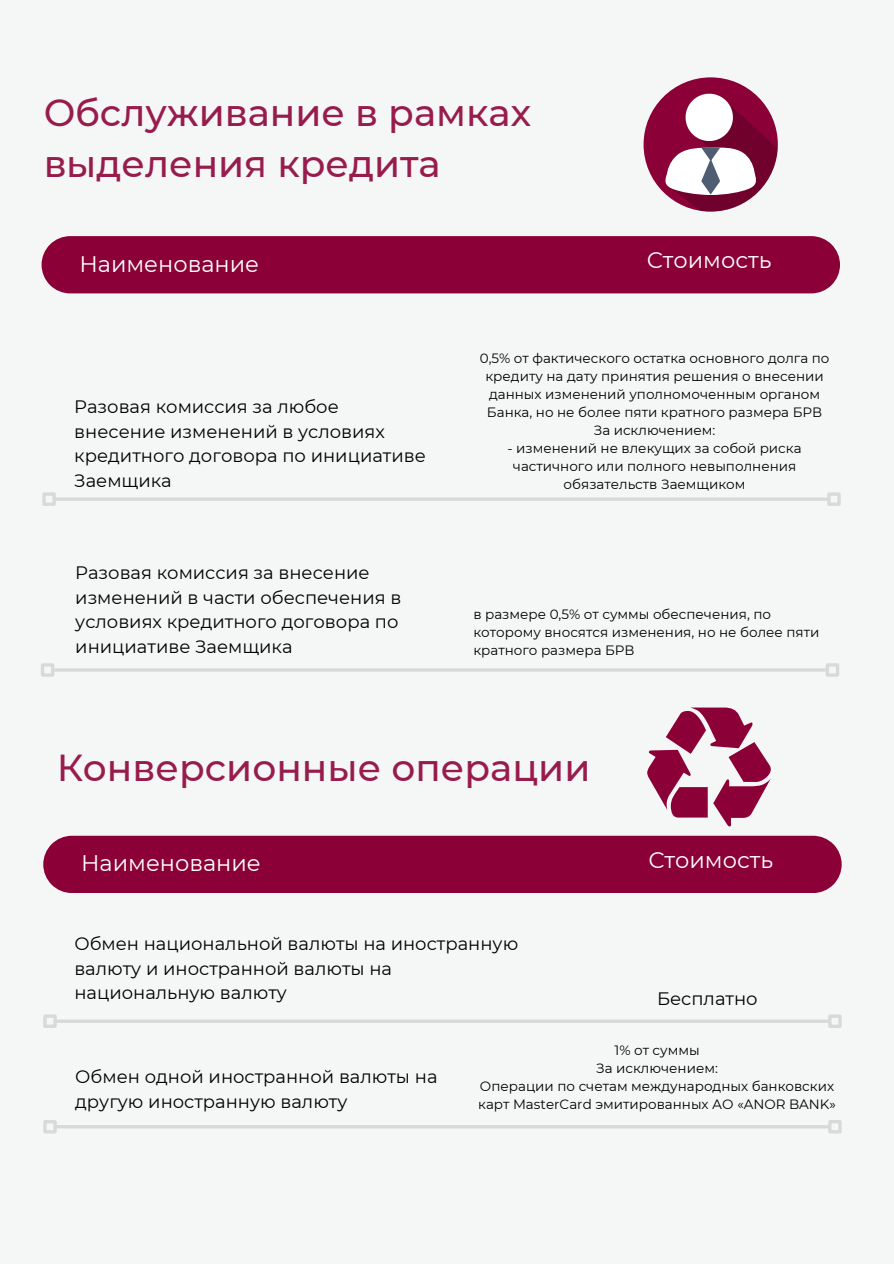
<style>
.page{position:relative;width:894px;height:1264px;background:#fff}
.page>*{position:absolute;margin:0;border:0;box-sizing:border-box;transform-origin:0 0}
.t1{font:500 37.5px/51.8px "Montserrat";color:#8b0037}
.t2{font:22.5px "Montserrat";color:#fff}
.t3{font:18px/24.8px "Montserrat";color:#000}
.t4{font:13.5px/18px "Montserrat";color:#000;text-align:center}
</style>
<div class="page">
<div style="left:0;top:0;width:893px;height:1263px;background:#f5f7f6"></div>
<div style="left:42px;top:236px;width:797px;height:57px;background:#8b0037"></div>
<hr style="left:55px;top:497px;width:772px;height:4px;background:#d9d9d9">
<div style="left:42px;top:492px;width:14px;height:14px;border:3px solid #d9d9d9"></div>
<div style="left:827px;top:492px;width:13px;height:14px;border:3px solid #d9d9d9"></div>
<hr style="left:53px;top:668px;width:773px;height:3px;background:#d9d9d9">
<div style="left:41px;top:663px;width:13px;height:13px;border:3px solid #d9d9d9"></div>
<div style="left:825px;top:663px;width:14px;height:13px;border:3px solid #d9d9d9"></div>
<div style="left:43px;top:835px;width:798px;height:58px;background:#8b0037"></div>
<hr style="left:56px;top:1019px;width:772px;height:3px;background:#d9d9d9">
<div style="left:43px;top:1014px;width:14px;height:13px;border:3px solid #d9d9d9"></div>
<div style="left:827px;top:1014px;width:14px;height:13px;border:3px solid #d9d9d9"></div>
<hr style="left:56px;top:1125px;width:772px;height:3px;background:#d9d9d9">
<div style="left:43px;top:1119px;width:14px;height:14px;border:3px solid #d9d9d9"></div>
<div style="left:827px;top:1119px;width:14px;height:14px;border:3px solid #d9d9d9"></div>
<div style="left:643px;top:77px;width:134px;height:134px;background:#8b0037;border-radius:50%"></div>
<svg style="left:661px;top:94px;width:116px;height:117px"></svg>
<svg style="left:647px;top:707px;width:123px;height:119px"></svg>
<h1 class="t1" style="left:43px;top:86px;width:489px">Обслуживание в рамках выделения кредита</h1>
<h1 class="t2" style="left:79px;top:250px;width:181px">Наименование</h1>
<p class="t2" style="left:646px;top:247px;width:126px">Стоимость</p>
<h2 class="t3" style="left:74px;top:394px;width:353px">Разовая комиссия за любое внесение изменений в условиях кредитного договора по инициативе<br>Заемщика</h2>
<p class="t3" style="left:75px;top:560px;width:327px">Разовая комиссия за внесение изменений в части обеспечения в условиях кредитного договора по инициативе Заемщика</p>
<h2 class="t4" style="left:479px;top:349px;width:351px">0,5% от фактического остатка основного долга по кредиту на дату принятия решения о внесении данных изменений уполномоченным органом Банка, но не более пяти кратного размера БРВ</h2>
<p class="t4" style="left:593px;top:421px;width:123px">За исключением:</p>
<p class="t4" style="left:507px;top:439px;width:295px">- изменений не влекущих за собой риска частичного или полного невыполнения обязательств Заемщиком</p>
<h2 class="t4" style="left:473px;top:605px;width:347px;text-align:left">в размере 0,5% от суммы обеспечения, по которому вносятся изменения, но не более пяти кратного размера БРВ</h2>
<h1 class="t1" style="left:56px;top:741px;width:535px">Конверсионные операции</h1>
<h3 class="t2" style="left:81px;top:849px;width:181px">Наименование</h3>
<h3 class="t2" style="left:648px;top:846px;width:126px">Стоимость</h3>
<p class="t3" style="left:74px;top:930px;width:445px">Обмен национальной валюты на иностранную валюту и иностранной валюты на национальную валюту</p>
<h1 class="t3" style="left:657px;top:986px;width:102px">Бесплатно</h1>
<p class="t3" style="left:75px;top:1063px;width:363px">Обмен одной иностранной валюты на другую иностранную валюту</p>
<h2 class="t4" style="left:614px;top:1041px;width:87px">1% от суммы</h2>
<h3 class="t4" style="left:596px;top:1059px;width:123px">За исключением:</h3>
<h3 class="t4" style="left:478px;top:1077px;width:359px;text-align:left">Операции по счетам международных банковских карт MasterCard эмитированных АО «ANOR BANK»</h3>
</div>
